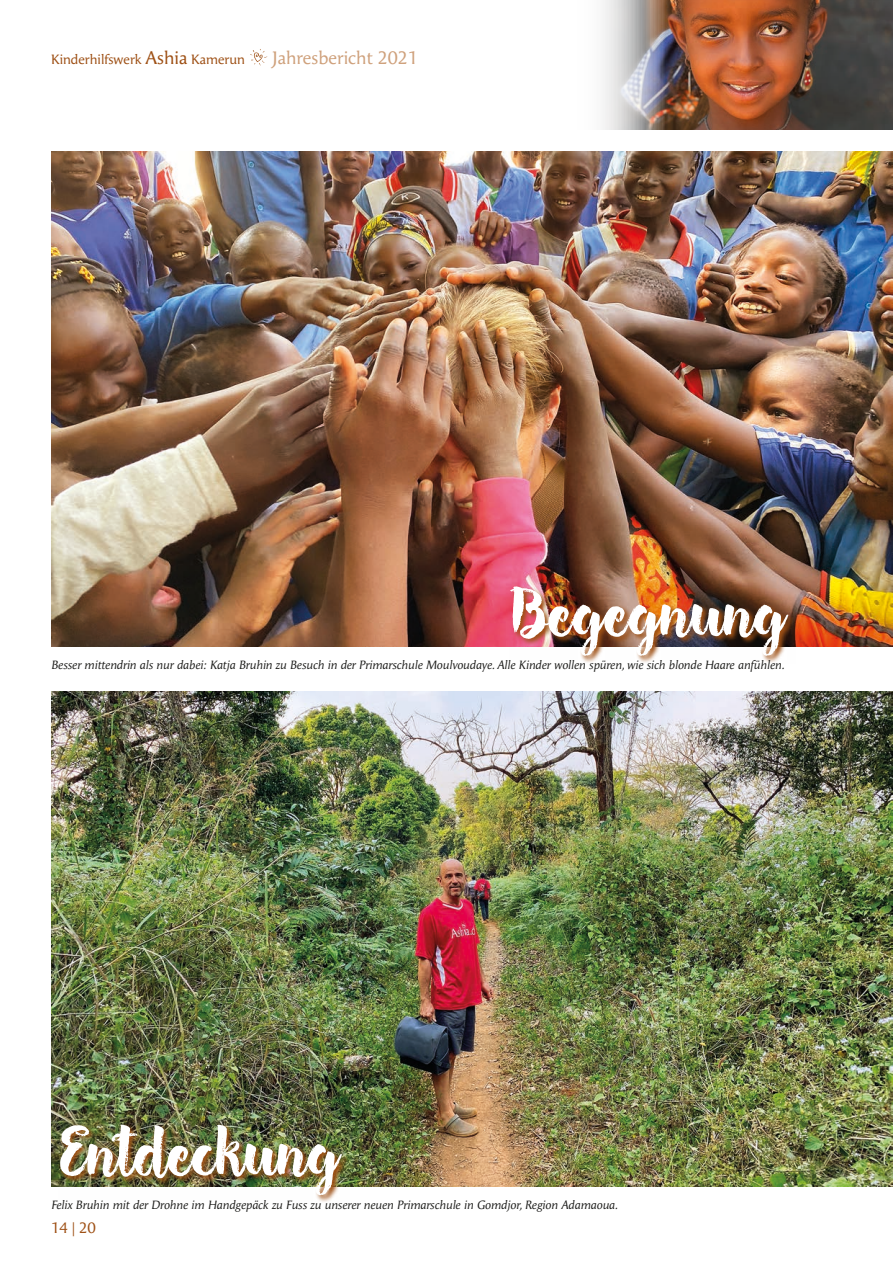
<style>
.page{position:relative;width:893px;height:1263px;background:#fff}
.page>*{position:absolute;margin:0;border:0;box-sizing:border-box;transform-origin:0 0}
.Grundschrift_kursiv{font:66px "Raul 5 Regular";color:#fff}
.t1{font:18px "Angie Pro";color:#cfa17c}
.t2{font:15px "Angie Pro";color:#9e5015}
.t3{font:13.5px "Angie Pro";color:#9e5015}
.Bildlegenden_linksbü{font:italic 12px "Angie Pro";color:#1d1d1b}
.s1{font-size:18px}
</style>
<div class="page">
<svg style="left:250px;top:49px;width:17px;height:17px"></svg>
<img style="left:603px;top:0;width:290px;height:129px">
<img style="left:51px;top:152px;width:842px;height:494px">
<img style="left:509px;top:585px;width:287px;height:78px">
<img style="left:51px;top:692px;width:842px;height:494px">
<img style="left:59px;top:1123px;width:291px;height:79px">
<p class="t3" style="left:51px;top:50px;width:195px">Kinderhilfswerk <span class="s1">Ashia</span> Kamerun</p>
<h2 class="t1" style="left:273px;top:45px;width:147px">Jahresbericht 2021</h2>
<p class="Grundschrift_kursiv" style="left:510px;top:583px;width:278px">Begegnung</p>
<p class="Bildlegenden_linksbü" style="left:51px;top:657px;width:735px">Besser mittendrin als nur dabei: Katja Bruhin zu Besuch in der Primarschule Moulvoudaye. Alle Kinder wollen spüren, wie sich blonde Haare anfühlen.</p>
<p class="Grundschrift_kursiv" style="left:62px;top:1123px;width:280px">Entdeckung</p>
<p class="Bildlegenden_linksbü" style="left:51px;top:1197px;width:568px">Felix Bruhin mit der Drohne im Handgepäck zu Fuss zu unserer neuen Primarschule in Gomdjor, Region Adamaoua.</p>
<p class="t2" style="left:51px;top:1217px;width:46px">14 | 20</p>
</div>
